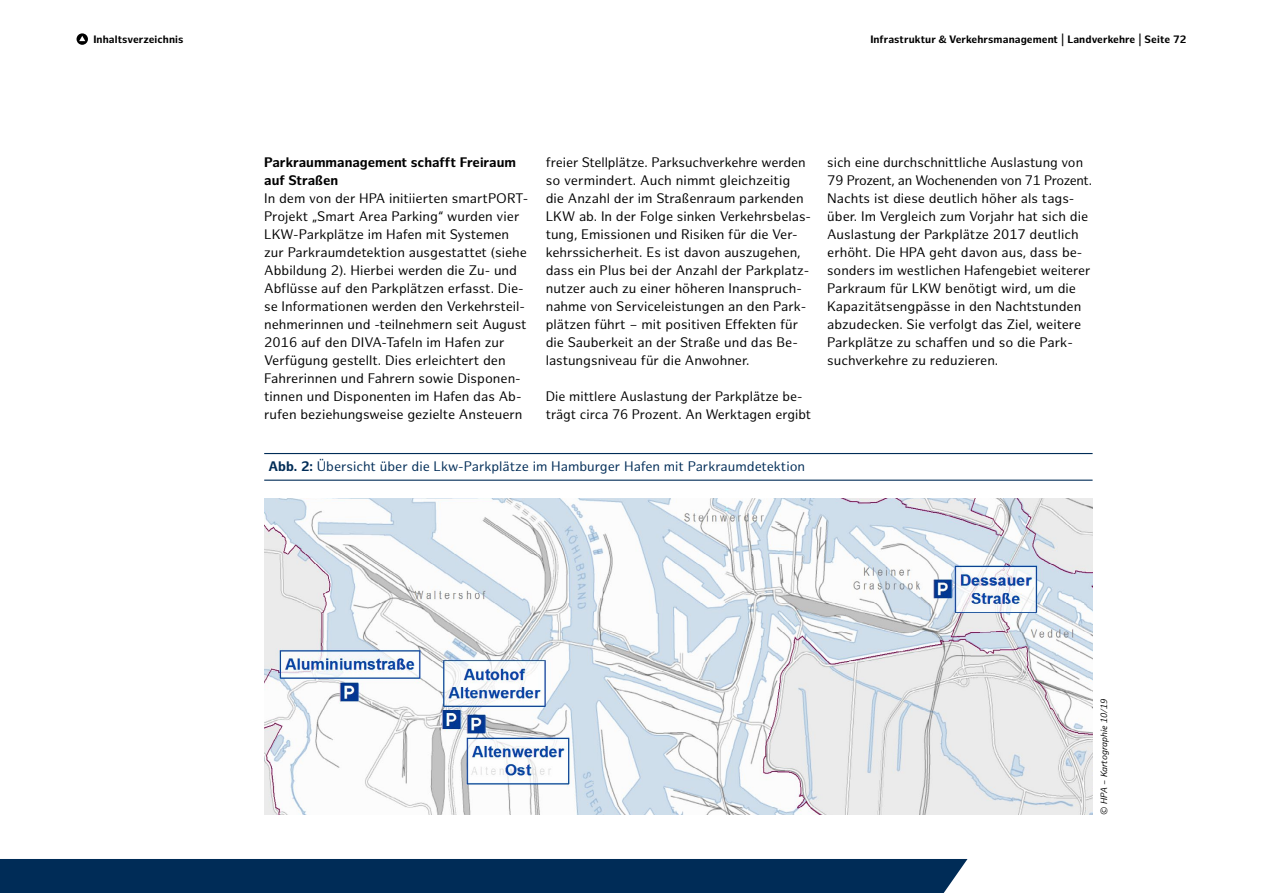
<style>
.page{position:relative;width:1263px;height:893px;background:#fff}
.page>*{position:absolute;margin:0;border:0;box-sizing:border-box;transform-origin:0 0}
.t1{font:13.5px/18px "Hamburg Sans";color:#000}
.t2{font:13.5px "Hamburg Sans";color:#002c57}
.t3{font:700 13.5px/18px "Hamburg Sans";color:#000}
.t4{font:700 10.5px "Hamburg Sans";letter-spacing:.01em;color:#000}
.t5{font:italic 9px "Hamburg Sans";color:#000}
.s1{font-weight:700}
</style>
<div class="page">
<div style="left:0;top:859px;width:967px;height:34px;background:#002c57"></div>
<svg style="left:77px;top:33px;width:11px;height:12px"></svg>
<svg style="left:79px;top:36px;width:6px;height:5px"></svg>
<img style="left:264px;top:498px;width:828px;height:317px">
<hr style="left:264px;top:453px;width:828px;height:1px;background:#002c57">
<hr style="left:264px;top:480px;width:828px;height:1px;background:#002c57">
<p class="t4" style="left:93px;top:33px;width:92px">Inhaltsverzeichnis</p>
<p class="t4" style="left:870px;top:33px;width:318px">Infrastruktur &amp; Verkehrsmanagement | Landverkehre | Seite 72</p>
<p class="t1" style="left:546px;top:153px;width:267px">freier Stellplätze. Parksuchverkehre werden so vermindert. Auch nimmt gleichzeitig die Anzahl der im Straßenraum parkenden LKW ab. In der Folge sinken Verkehrsbelas&shy;tung, Emissionen und Risiken für die Ver&shy;kehrssicherheit. Es ist davon auszugehen, dass ein Plus bei der Anzahl der Parkplatz&shy;nutzer auch zu einer höheren Inanspruch&shy;nahme von Serviceleistungen an den Park&shy;plätzen führt – mit positiven Effekten für die Sauberkeit an der Straße und das Be&shy;lastungsniveau für die Anwohner.</p>
<p class="t1" style="left:546px;top:387px;width:267px">Die mittlere Auslastung der Parkplätze be&shy;trägt circa 76 Prozent. An Werktagen ergibt</p>
<p class="t2" style="left:268px;top:459px;width:538px"><span class="s1">Abb. 2:</span> Übersicht über die Lkw-Parkplätze im Hamburger Hafen mit Parkraumdetektion</p>
<p class="t3" style="left:264px;top:153px;width:253px">Parkraummanagement schafft Freiraum auf Straßen</p>
<p class="t1" style="left:264px;top:189px;width:266px">In dem von der HPA initiierten smartPORT-Projekt „Smart Area Parking“ wurden vier LKW-Parkplätze im Hafen mit Systemen zur Parkraumdetektion ausgestattet (siehe Abbildung 2). Hierbei werden die Zu- und Abflüsse auf den Parkplätzen erfasst. Die&shy;se Informationen werden den Verkehrsteil&shy;nehmerinnen und -teilnehmern seit August 2016 auf den DIVA-Tafeln im Hafen zur Verfügung gestellt. Dies erleichtert den Fahrerinnen und Fahrern sowie Disponen&shy;tinnen und Disponenten im Hafen das Ab&shy;rufen beziehungsweise gezielte Ansteuern</p>
<p class="t1" style="left:827px;top:153px;width:266px">sich eine durchschnittliche Auslastung von 79 Prozent, an Wochenenden von 71 Prozent.<br>Nachts ist diese deutlich höher als tags&shy;über. Im Vergleich zum Vorjahr hat sich die Auslastung der Parkplätze 2017 deutlich erhöht. Die HPA geht davon aus, dass be&shy;sonders im westlichen Hafengebiet weiterer Parkraum für LKW benötigt wird, um die Kapazitätsengpässe in den Nachtstunden abzudecken. Sie verfolgt das Ziel, weitere Parkplätze zu schaffen und so die Park&shy;suchverkehre zu reduzieren.</p>
<p class="t5" style="left:1099px;top:815px;width:117px;rotate:-90deg">© HPA – Kartographie 10/19</p>
</div>
